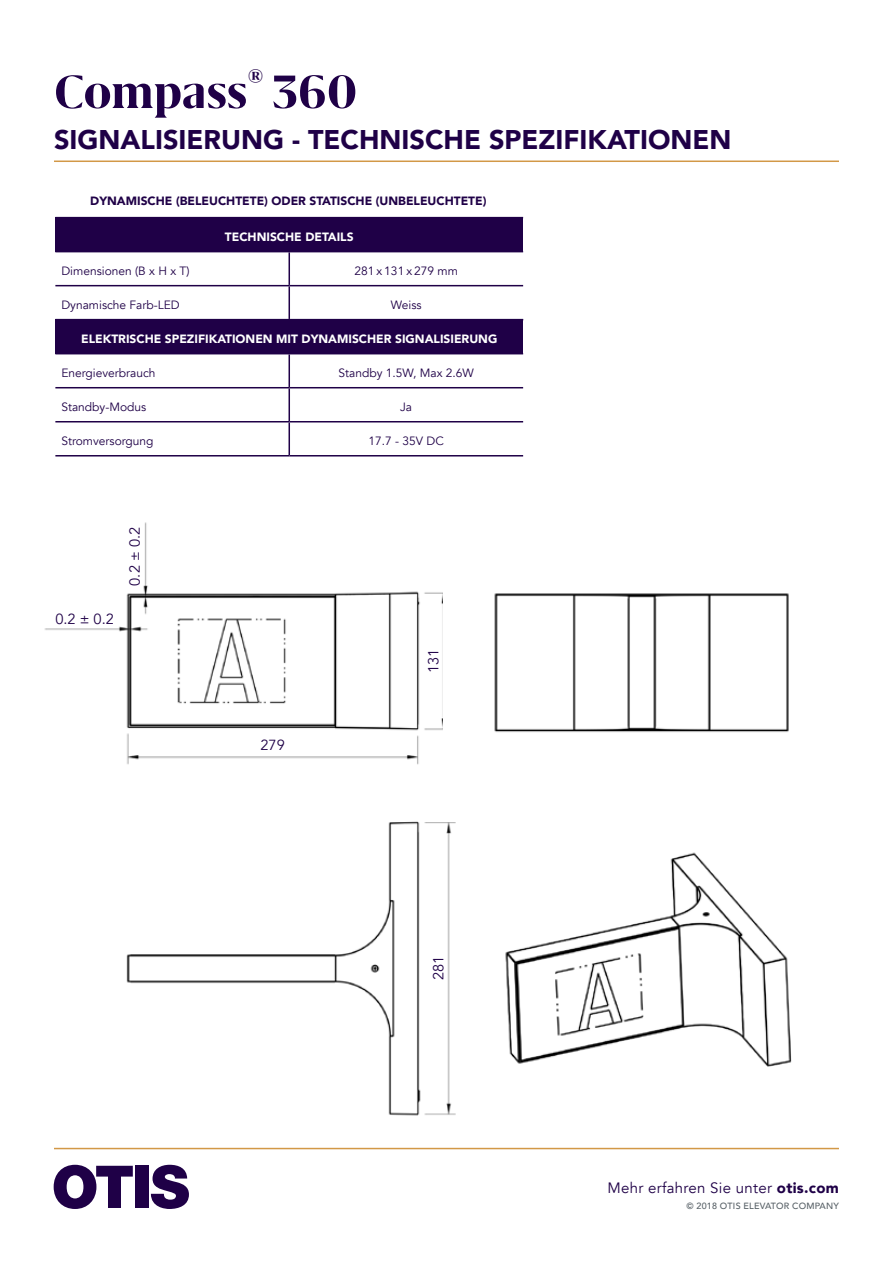
<style>
.page{position:relative;width:893px;height:1263px;background:#fff}
.page>*{position:absolute;margin:0;border:0;box-sizing:border-box;transform-origin:0 0}
.t1{font:700 54px "Grifo M";color:#1f0047}
.t2{font:900 27px "Avenir";color:#1f0047}
.t3{font:15px "Avenir";letter-spacing:.02em;color:#1f0047}
.t4{font:14.55px "Avenir";color:#1f0047}
.t5{font:12px "Avenir";color:#1f0047}
.t6{font:900 12px "Avenir";color:#fff}
.t7{font:900 12px "Avenir";color:#1f0047}
.t8{font:500 9px "Avenir";letter-spacing:.02em;color:#576066}
.s1{font-weight:900}
</style>
<div class="page">
<svg style="left:54px;top:1165px;width:79px;height:44px"></svg>
<div style="left:136px;top:1166px;width:13px;height:42px;background:#1f0047"></div>
<svg style="left:151px;top:1165px;width:38px;height:44px"></svg>
<hr style="left:54px;top:1148px;width:785px;height:1px;background:#d29847">
<hr style="left:54px;top:161px;width:785px;height:1px;background:#d29847">
<div style="left:55px;top:218px;width:468px;height:34px;background:#1f0047"></div>
<hr style="left:288px;top:252px;width:2px;height:33px;background:#1f0047">
<hr style="left:288px;top:286px;width:2px;height:33px;background:#1f0047">
<hr style="left:55px;top:217px;width:234px;height:1px;background:#1f0047">
<hr style="left:289px;top:217px;width:234px;height:1px;background:#1f0047">
<hr style="left:55px;top:285px;width:234px;height:1px;background:#1f0047">
<hr style="left:289px;top:285px;width:234px;height:1px;background:#1f0047">
<div style="left:55px;top:320px;width:468px;height:34px;background:#1f0047"></div>
<hr style="left:55px;top:455px;width:234px;height:1px;background:#1f0047">
<hr style="left:289px;top:455px;width:234px;height:1px;background:#1f0047">
<hr style="left:288px;top:354px;width:2px;height:33px;background:#1f0047">
<hr style="left:288px;top:388px;width:2px;height:33px;background:#1f0047">
<hr style="left:288px;top:422px;width:2px;height:33px;background:#1f0047">
<hr style="left:55px;top:387px;width:234px;height:1px;background:#1f0047">
<hr style="left:289px;top:387px;width:234px;height:1px;background:#1f0047">
<hr style="left:55px;top:421px;width:234px;height:1px;background:#1f0047">
<hr style="left:289px;top:421px;width:234px;height:1px;background:#1f0047">
<hr style="left:55px;top:319px;width:234px;height:1px;background:#1f0047">
<hr style="left:289px;top:319px;width:234px;height:1px;background:#1f0047">
<img style="left:44px;top:522px;width:398px;height:243px">
<img style="left:505px;top:852px;width:287px;height:215px">
<img style="left:494px;top:593px;width:295px;height:139px">
<img style="left:126px;top:821px;width:330px;height:295px">
<h1 class="t1" style="left:54px;top:64px;width:305px">Compass<sup>®</sup> 360</h1>
<h2 class="t2" style="left:54px;top:116px;width:679px">SIGNALISIERUNG - TECHNISCHE SPEZIFIKATIONEN</h2>
<p class="t7" style="left:90px;top:190px;width:398px">DYNAMISCHE (BELEUCHTETE) ODER STATISCHE (UNBELEUCHTETE)</p>
<p class="t6" style="left:225px;top:226px;width:130px">TECHNISCHE DETAILS</p>
<p class="t5" style="left:61px;top:263px;width:130px">Dimensionen (B x H x T)</p>
<p class="t5" style="left:354px;top:263px;width:105px">281 x 131 x 279 mm</p>
<p class="t5" style="left:61px;top:297px;width:120px">Dynamische Farb-LED</p>
<p class="t5" style="left:391px;top:297px;width:32px">Weiss</p>
<p class="t6" style="left:81px;top:328px;width:418px">ELEKTRISCHE SPEZIFIKATIONEN MIT DYNAMISCHER SIGNALISIERUNG</p>
<p class="t5" style="left:61px;top:365px;width:96px">Energieverbrauch</p>
<p class="t5" style="left:339px;top:365px;width:137px">Standby 1.5W, Max 2.6W</p>
<p class="t5" style="left:61px;top:399px;width:86px">Standby-Modus</p>
<p class="t5" style="left:400px;top:399px;width:14px">Ja</p>
<p class="t5" style="left:61px;top:433px;width:94px">Stromversorgung</p>
<p class="t5" style="left:368px;top:433px;width:77px">17.7 - 35V DC</p>
<p class="t4" style="left:55px;top:611px;width:60px">0.2 ± 0.2</p>
<p class="t4" style="left:126px;top:586px;width:60px;rotate:-90deg">0.2 ± 0.2</p>
<p class="t4" style="left:261px;top:737px;width:26px">279</p>
<p class="t4" style="left:425px;top:673px;width:26px;rotate:-90deg">131</p>
<p class="t4" style="left:430px;top:980px;width:26px;rotate:-90deg">281</p>
<p class="t3" style="left:607px;top:1179px;width:233px">Mehr erfahren Sie unter <span class="s1">otis.com</span></p>
<p class="t8" style="left:686px;top:1198px;width:154px">© 2018 OTIS ELEVATOR COMPANY</p>
</div>
